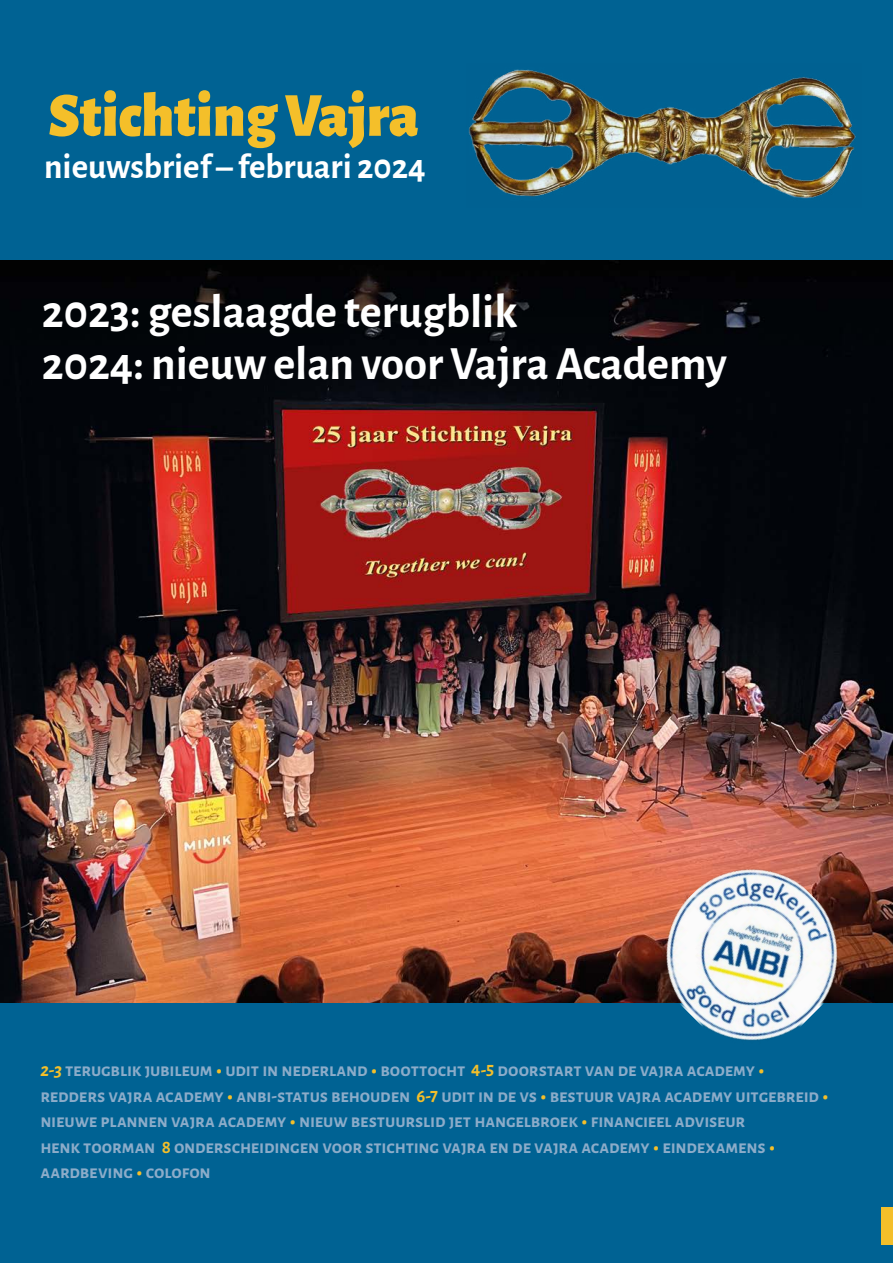
<style>
.page{position:relative;width:893px;height:1263px;background:#fff}
.page>*{position:absolute;margin:0;border:0;box-sizing:border-box;transform-origin:0 0}
.t1{font:900 62.55px "Alegreya Sans";color:#f4bf2a;scale:.96 1}
.t2{font:700 48px/52.5px "Alegreya Sans";color:#fff}
.t3{font:700 36px "Alegreya Sans";color:#fff}
.t4{font:700 19.2px/25.5px "Alegreya Sans";letter-spacing:-.015em;color:#8cacc9}
.s1{font-style:italic;color:#f4bf2a}
.s2{font-size:30px;color:#f4bf2a}
.s3{color:#f4bf2a}
</style>
<div class="page">
<img style="left:0;top:259px;width:893px;height:744px">
<div style="left:0;top:0;width:893px;height:259px;background:#006293"></div>
<div style="left:0;top:1003px;width:893px;height:260px;background:#006293"></div>
<img style="left:631px;top:835px;width:241px;height:206px">
<img style="left:468px;top:69px;width:388px;height:130px">
<div style="left:881px;top:1208px;width:12px;height:37px;background:#f4bf2a"></div>
<h1 class="t1" style="left:48px;top:65px;width:388px">Stichting Vajra</h1>
<h3 class="t3" style="left:44px;top:140px;width:383px">nieuwsbrief – februari 2024</h3>
<h2 class="t2" style="left:42px;top:282px;width:687px">2023: geslaagde terugblik<br>2024: nieuw elan voor Vajra Academy</h2>
<p class="t4" style="left:40px;top:1056px;width:790px"><span class="s1">2-3</span> terugblik jubileum <span class="s2">·</span> udit in nederland <span class="s2">·</span> boottocht <span class="s3">4-5</span> doorstart van de vajra academy <span class="s2">· </span>redders vajra academy <span class="s2">·</span> anbi-status behouden <span class="s3">6-7</span> udit in de vs <span class="s2">·</span> bestuur vajra academy uitgebreid <span class="s2">· </span>nieuwe plannen vajra academy <span class="s2">·</span> nieuw bestuurslid jet hangelbroek <span class="s2">·</span> financieel adviseur<br>henk toorman <span class="s3">8</span> onderscheidingen voor stichting vajra en de vajra academy <span class="s2">·</span> eindexamens <span class="s2">· </span>aardbeving <span class="s2">·</span> colofon</p>
</div>
